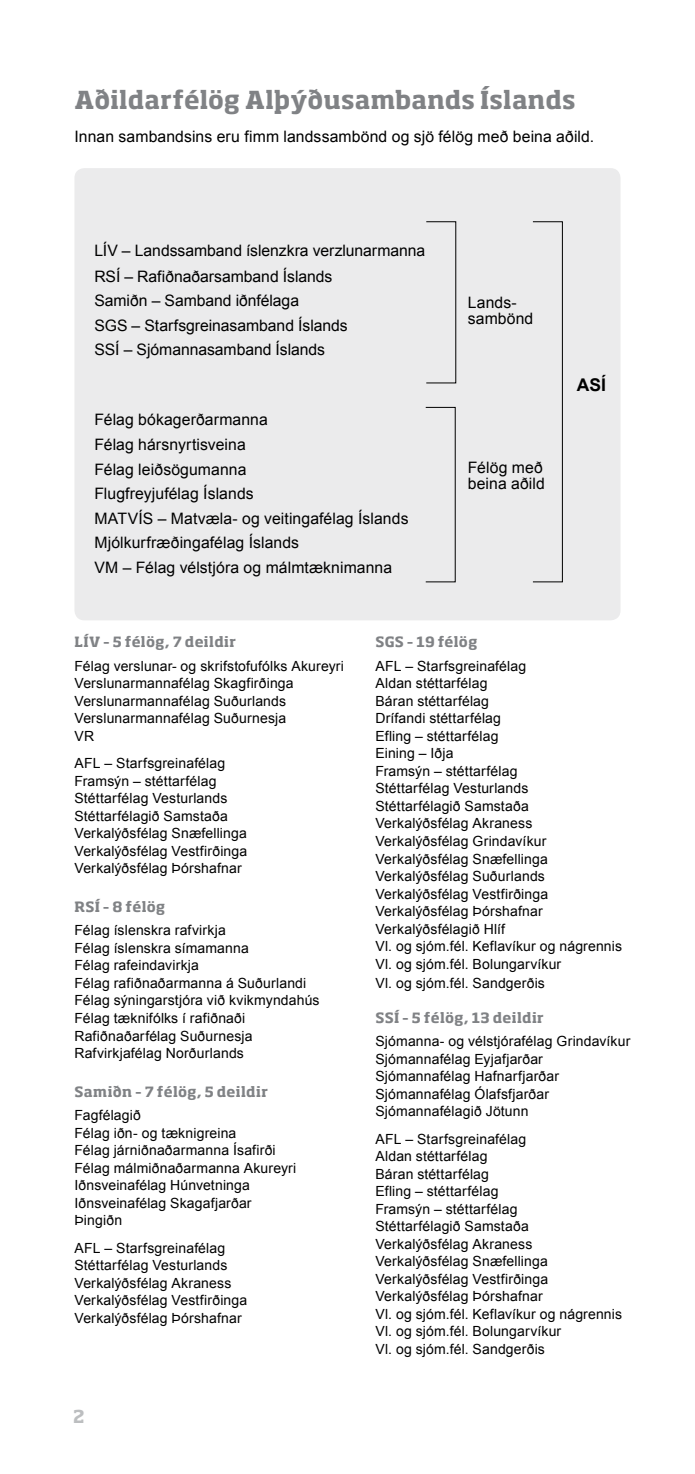
<style>
.page{position:relative;width:695px;height:1474px;background:#fff}
.page>*{position:absolute;margin:0;border:0;box-sizing:border-box;transform-origin:0 0}
.t1{font:700 24.5px "Soho Pro";letter-spacing:.005em;color:#808285}
.t2{font:700 17.5px "Arial";color:#000}
.t3{font:700 17.5px "Soho Pro";color:#bcbec0}
.t4{font:15.75px/24.5px "Arial";letter-spacing:.005em;color:#000}
.t5{font:14px/17.5px "Arial";letter-spacing:.01em;color:#000}
.t6{font:700 14px "Soho Pro";letter-spacing:.02em;color:#808285}
</style>
<div class="page">
<div style="left:74px;top:168px;width:546px;height:452px;background:#ebebec;border-radius:10px"></div>
<h1 class="t1" style="left:74px;top:82px;width:502px">Aðildarfélög Alþýðusambands Íslands</h1>
<p class="t4" style="left:74px;top:125px;width:521px">Innan sambandsins eru fimm landssambönd og sjö félög með beina aðild.</p>
<p class="t4" style="left:94px;top:238px;width:332px">LÍV – Landssamband íslenzkra verzlunarmanna RSÍ – Rafiðnaðarsamband Íslands<br>Samiðn – Samband iðnfélaga<br>SGS – Starfsgreinasamband Íslands<br>SSÍ – Sjómannasamband Íslands</p>
<p class="t4" style="left:94px;top:408px;width:315px">Félag bókagerðarmanna<br>Félag hársnyrtisveina<br>Félag leiðsögumanna<br>Flugfreyjufélag Íslands<br>MATVÍS – Matvæla- og veitingafélag Íslands<br>Mjólkurfræðingafélag Íslands<br>VM – Félag vélstjóra og málmtæknimanna</p>
<p class="t4" style="left:467px;top:295px;width:67px;line-height:15.8px">Lands&shy;sambönd</p>
<p class="t4" style="left:467px;top:460px;width:79px;line-height:15.8px">Félög með beina aðild</p>
<p class="t2" style="left:576px;top:373px;width:31px">ASÍ</p>
<p class="t6" style="left:74px;top:632px;width:163px">LÍV – 5 félög, 7 deildir</p>
<p class="t5" style="left:74px;top:657px;width:271px">Félag verslunar- og skrifstofufólks Akureyri<br>Verslunarmannafélag Skagfirðinga<br>Verslunarmannafélag Suðurlands<br>Verslunarmannafélag Suðurnesja<br>VR</p>
<p class="t5" style="left:74px;top:755px;width:174px">AFL – Starfsgreinafélag<br>Framsýn – stéttarfélag<br>Stéttarfélag Vesturlands<br>Stéttarfélagið Samstaða<br>Verkalýðsfélag Snæfellinga<br>Verkalýðsfélag Vestfirðinga<br>Verkalýðsfélag Þórshafnar</p>
<p class="t6" style="left:74px;top:896px;width:92px">RSÍ – 8 félög</p>
<p class="t5" style="left:74px;top:921px;width:247px">Félag íslenskra rafvirkja<br>Félag íslenskra símamanna<br>Félag rafeindavirkja<br>Félag rafiðnaðarmanna á Suðurlandi<br>Félag sýningarstjóra við kvikmyndahús<br>Félag tæknifólks í rafiðnaði<br>Rafiðnaðarfélag Suðurnesja<br>Rafvirkjafélag Norðurlands</p>
<p class="t6" style="left:74px;top:1081px;width:195px">Samiðn – 7 félög, 5 deildir</p>
<p class="t5" style="left:74px;top:1106px;width:223px">Fagfélagið<br>Félag iðn- og tæknigreina<br>Félag járniðnaðarmanna Ísafirði<br>Félag málmiðnaðarmanna Akureyri<br>Iðnsveinafélag Húnvetninga<br>Iðnsveinafélag Skagafjarðar<br>Þingiðn</p>
<p class="t5" style="left:74px;top:1238px;width:174px">AFL – Starfsgreinafélag<br>Stéttarfélag Vesturlands<br>Verkalýðsfélag Akraness<br>Verkalýðsfélag Vestfirðinga<br>Verkalýðsfélag Þórshafnar</p>
<p class="t3" style="left:73px;top:1403px;width:13px">2</p>
<p class="t6" style="left:375px;top:632px;width:103px">SGS – 19 félög</p>
<p class="t5" style="left:375px;top:657px;width:248px">AFL – Starfsgreinafélag<br>Aldan stéttarfélag<br>Báran stéttarfélag<br>Drífandi stéttarfélag<br>Efling – stéttarfélag<br>Eining – Iðja<br>Framsýn – stéttarfélag<br>Stéttarfélag Vesturlands<br>Stéttarfélagið Samstaða<br>Verkalýðsfélag Akraness<br>Verkalýðsfélag Grindavíkur<br>Verkalýðsfélag Snæfellinga<br>Verkalýðsfélag Suðurlands<br>Verkalýðsfélag Vestfirðinga<br>Verkalýðsfélag Þórshafnar<br>Verkalýðsfélagið Hlíf<br>Vl. og sjóm.fél. Keflavíkur og nágrennis<br>Vl. og sjóm.fél. Bolungarvíkur</p>
<p class="t5" style="left:375px;top:974px;width:171px">Vl. og sjóm.fél. Sandgerðis</p>
<p class="t6" style="left:375px;top:1007px;width:170px">SSÍ – 5 félög, 13 deildir</p>
<p class="t5" style="left:375px;top:1032px;width:256px">Sjómanna- og vélstjórafélag Grindavíkur<br>Sjómannafélag Eyjafjarðar<br>Sjómannafélag Hafnarfjarðar<br>Sjómannafélag Ólafsfjarðar<br>Sjómannafélagið Jötunn</p>
<p class="t5" style="left:375px;top:1130px;width:248px">AFL – Starfsgreinafélag<br>Aldan stéttarfélag<br>Báran stéttarfélag<br>Efling – stéttarfélag<br>Framsýn – stéttarfélag<br>Stéttarfélagið Samstaða<br>Verkalýðsfélag Akraness<br>Verkalýðsfélag Snæfellinga<br>Verkalýðsfélag Vestfirðinga<br>Verkalýðsfélag Þórshafnar<br>Vl. og sjóm.fél. Keflavíkur og nágrennis<br>Vl. og sjóm.fél. Bolungarvíkur<br>Vl. og sjóm.fél. Sandgerðis</p>
</div>
